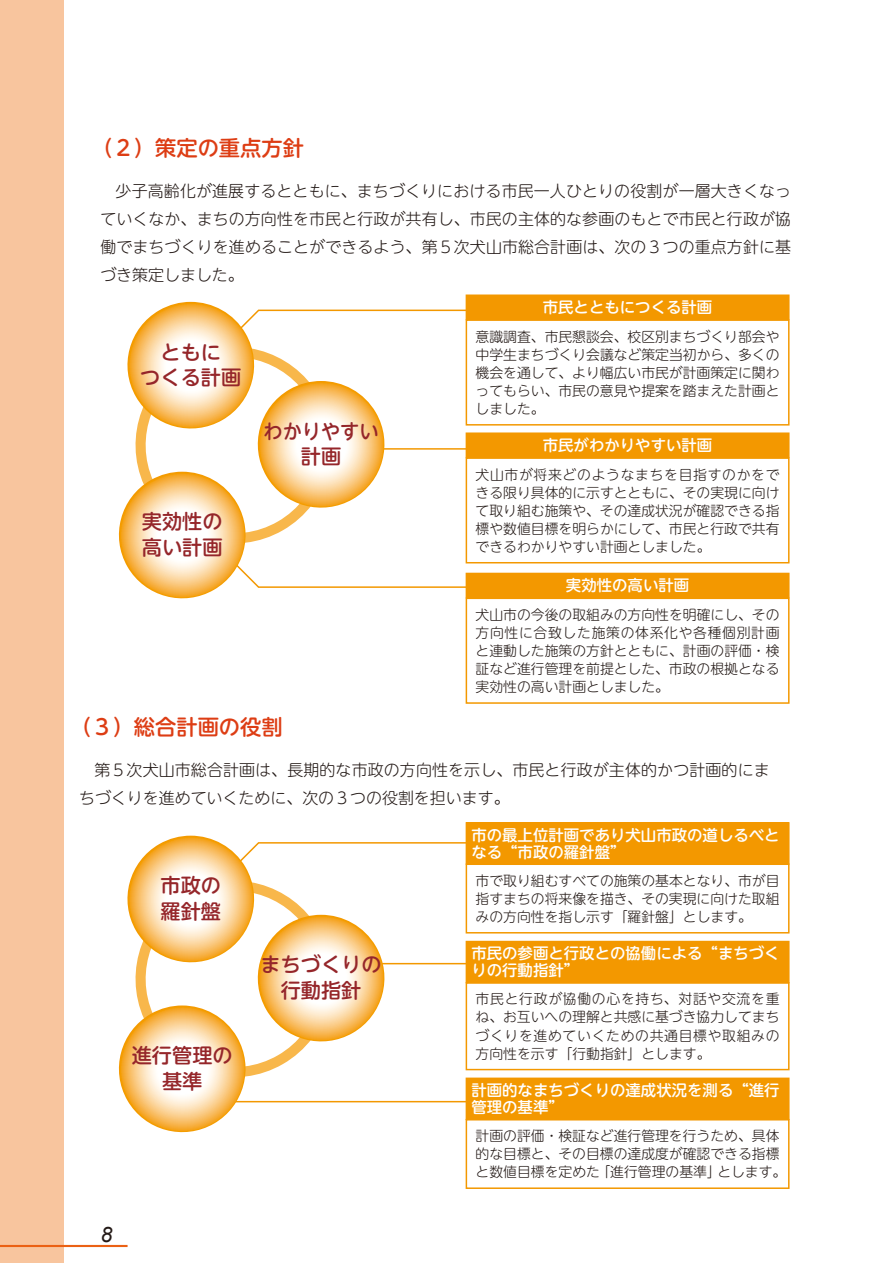
<style>
.page{position:relative;width:893px;height:1263px;background:#fff}
.page>*{position:absolute;margin:0;border:0;box-sizing:border-box;transform-origin:0 0}
.t1{font:500 21.3px "UD Shin M Go Pro";color:#dd3d14}
.t2{font:italic 21.3px "Arial";color:#231916}
.t3{font:500 20.25px/25.5px "UD Shin M Go Pro";color:#95262a;text-align:center}
.t4{font:500 20.25px/25.5px "UD Shin M Go Pro";color:#95262a;text-align:center;scale:.95 1}
.t5{font:300 15.9px/27.9px "UD Shin M Go Pro";letter-spacing:.01em;color:#231916;text-align:justify}
.t6{font:500 15.45px/17px "UD Shin M Go Pro";color:#fff}
.t7{font:300 13.8px/18.1px "UD Shin M Go Pro";color:#231916;text-align:justify}
</style>
<div class="page">
<div style="left:0;top:0;width:64px;height:1263px;background:#f8c59e"></div>
<hr style="left:0;top:1245px;width:128px;height:2px;background:#eb6114">
<svg style="left:118px;top:302px;width:356px;height:305px"></svg>
<svg style="left:118px;top:836px;width:356px;height:305px"></svg>
<div style="left:466px;top:319px;width:323px;height:107px;border:2px solid #f39800"></div>
<div style="left:466px;top:295px;width:323px;height:24px;background:#f39800"></div>
<div style="left:466px;top:294px;width:323px;height:26px;border:2px solid #f39800"></div>
<div style="left:466px;top:863px;width:323px;height:70px;border:2px solid #f39800"></div>
<div style="left:466px;top:823px;width:323px;height:41px;background:#f39800"></div>
<div style="left:466px;top:822px;width:323px;height:43px;border:2px solid #f39800"></div>
<div style="left:466px;top:1119px;width:323px;height:70px;border:2px solid #f39800"></div>
<div style="left:466px;top:1078px;width:323px;height:41px;background:#f39800"></div>
<div style="left:466px;top:1077px;width:323px;height:43px;border:2px solid #f39800"></div>
<div style="left:466px;top:982px;width:323px;height:88px;border:2px solid #f39800"></div>
<div style="left:466px;top:941px;width:323px;height:41px;background:#f39800"></div>
<div style="left:466px;top:941px;width:323px;height:42px;border:2px solid #f39800"></div>
<div style="left:466px;top:457px;width:323px;height:106px;border:2px solid #f39800"></div>
<div style="left:466px;top:433px;width:323px;height:24px;background:#f39800"></div>
<div style="left:466px;top:432px;width:323px;height:26px;border:2px solid #f39800"></div>
<div style="left:466px;top:598px;width:323px;height:106px;border:2px solid #f39800"></div>
<div style="left:466px;top:573px;width:323px;height:25px;background:#f39800"></div>
<h1 class="t1" style="left:91px;top:130px;width:214px">（２）策定の重点方針</h1>
<p class="t5" style="left:100px;top:176px;width:692px;text-indent:15px">少子高齢化が進展するとともに、まちづくりにおける市民一人ひとりの役割が一層大きくなっていくなか、まちの方向性を市民と行政が共有し、市民の主体的な参画のもとで市民と行政が協働でまちづくりを進めることができるよう、第５次犬山市総合計画は、次の３つの重点方針に基づき策定しました。</p>
<h2 class="t3" style="left:140px;top:338px;width:102px">ともに<br>つくる計画</h2>
<h2 class="t3" style="left:142px;top:508px;width:82px;text-align:left">実効性の高い計画</h2>
<h2 class="t4" style="left:264px;top:417px;width:123px">わかりやすい計画</h2>
<p class="t6" style="left:543px;top:298px;width:171px">市民とともにつくる計画</p>
<p class="t7" style="left:476px;top:327px;width:305px">意識調査、市民懇談会、校区別まちづくり部会や中学生まちづくり会議など策定当初から、多くの機会を通して、より幅広い市民が計画策定に関わってもらい、市民の意見や提案を踏まえた計画としました。</p>
<p class="t6" style="left:543px;top:436px;width:171px">市民がわかりやすい計画</p>
<p class="t7" style="left:476px;top:464px;width:305px">犬山市が将来どのようなまちを目指すのかをできる限り具体的に示すとともに、その実現に向けて取り組む施策や、その達成状況が確認できる指標や数値目標を明らかにして、市民と行政で共有できるわかりやすい計画としました。</p>
<p class="t6" style="left:566px;top:576px;width:125px">実効性の高い計画</p>
<p class="t7" style="left:476px;top:605px;width:305px">犬山市の今後の取組みの方向性を明確にし、その方向性に合致した施策の体系化や各種個別計画と連動した施策の方針とともに、計画の評価・検証など進行管理を前提とした、市政の根拠となる実効性の高い計画としました。</p>
<h1 class="t1" style="left:70px;top:710px;width:214px">（３）総合計画の役割</h1>
<p class="t5" style="left:79px;top:755px;width:692px;text-indent:15px">第５次犬山市総合計画は、長期的な市政の方向性を示し、市民と行政が主体的かつ計画的にまちづくりを進めていくために、次の３つの役割を担います。</p>
<h2 class="t3" style="left:160px;top:872px;width:62px;text-align:left">市政の羅針盤</h2>
<h2 class="t3" style="left:132px;top:1042px;width:102px">進行管理の基準</h2>
<h2 class="t3" style="left:261px;top:951px;width:123px">まちづくりの行動指針</h2>
<h1 class="t2" style="left:100px;top:1221px;width:13px">8</h1>
<p class="t6" style="left:471px;top:826px;width:310px">市の最上位計画であり犬山市政の道しるべとなる“市政の羅針盤”</p>
<p class="t7" style="left:476px;top:871px;width:305px">市で取り組むすべての施策の基本となり、市が目指すまちの将来像を描き、その実現に向けた取組みの方向性を指し示す「羅針盤」とします。</p>
<p class="t6" style="left:471px;top:944px;width:310px">市民の参画と行政との協働による“まちづくりの行動指針”</p>
<p class="t7" style="left:476px;top:989px;width:305px">市民と行政が協働の心を持ち、対話や交流を重ね、お互いへの理解と共感に基づき協力してまちづくりを進めていくための共通目標や取組みの方向性を示す「行動指針」とします。</p>
<p class="t6" style="left:471px;top:1081px;width:310px">計画的なまちづくりの達成状況を測る“進行管理の基準”</p>
<p class="t7" style="left:476px;top:1126px;width:312px;text-align:left">計画の評価・検証など進行管理を行うため、具体的な目標と、その目標の達成度が確認できる指標と数値目標を定めた「進行管理の基準」とします。</p>
</div>
